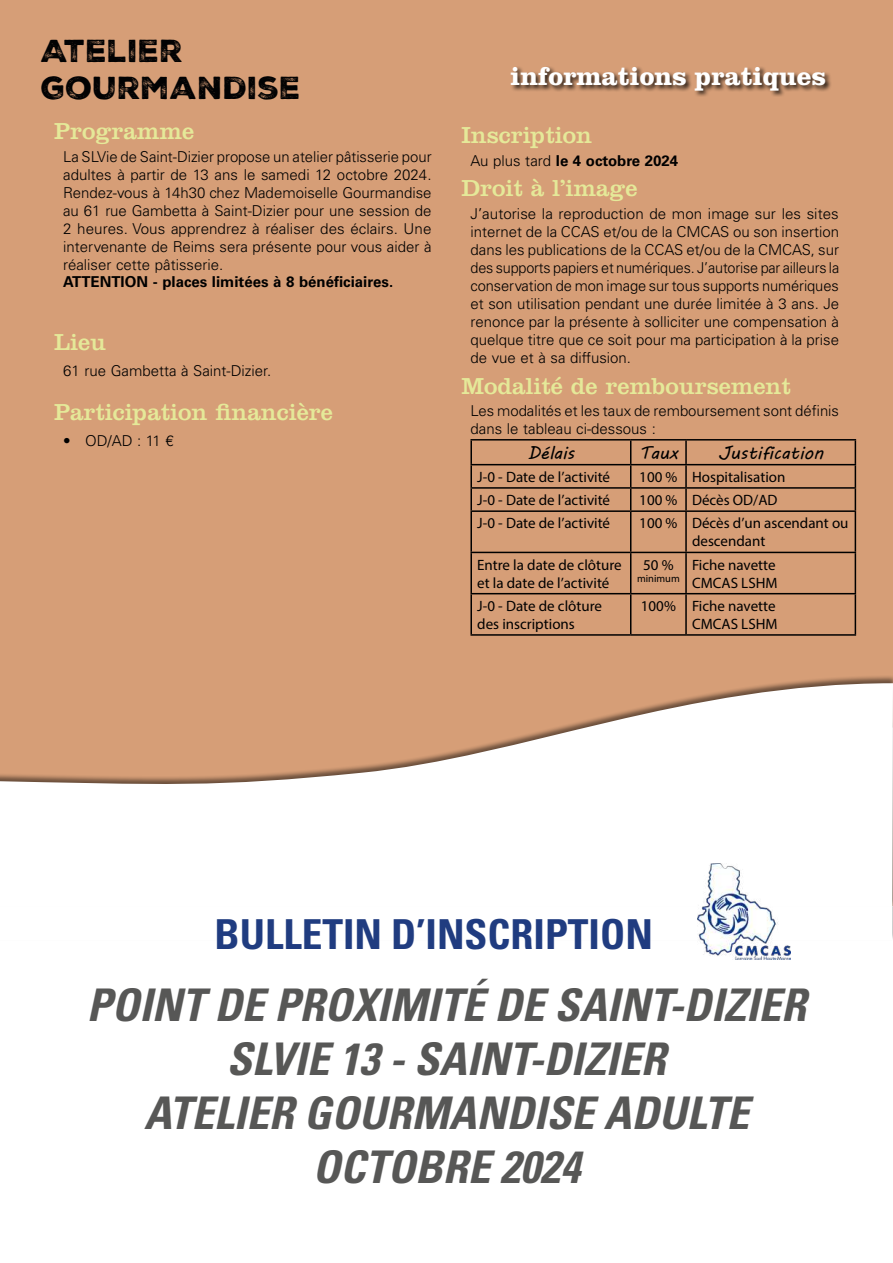
<style>
.page{position:relative;width:893px;height:1263px;background:#fff}
.page>*{position:absolute;margin:0;border:0;box-sizing:border-box;transform-origin:0 0}
.t1{font:italic 700 condensed 45px/54px "Univers LT Std";color:#575756;text-align:center}
.t2{font:700 condensed 41.25px "Univers LT Std";color:#203c80}
.t3{font:30.75px/36.9px "Nexa Rust Sans Black 2";color:#020203}
.t4{font:700 26.55px "Clarendon LT Std";color:#fff}
.t5{font:24px "Clarendon LT Std";color:#e5e999}
.t6{font:18px "MV Boli";color:#000}
.t7{font:300 15px/18px "Univers LT Std";color:#000;text-align:justify}
.t8{font:15px/18px "Myriad Pro";color:#000}
.t9{font:700 15px "Univers LT Std";color:#000}
.t10{font:10.5px "Myriad Pro";color:#000}
.s1{font-weight:300}
</style>
<div class="page">
<div style="left:0;top:0;width:893px;height:906px;background:#d69e77"></div>
<div style="left:510px;top:65px;width:322px;height:32px;background:#000;opacity:.75"></div>
<hr style="left:470px;top:439px;width:161px;height:1px;background:#000">
<hr style="left:470px;top:440px;width:2px;height:24px;background:#000">
<hr style="left:631px;top:439px;width:55px;height:1px;background:#000">
<hr style="left:686px;top:439px;width:170px;height:1px;background:#000">
<hr style="left:685px;top:440px;width:2px;height:24px;background:#000">
<hr style="left:470px;top:464px;width:161px;height:1px;background:#000">
<hr style="left:470px;top:465px;width:2px;height:22px;background:#000">
<hr style="left:631px;top:464px;width:55px;height:1px;background:#000">
<hr style="left:686px;top:464px;width:170px;height:1px;background:#000">
<hr style="left:685px;top:465px;width:2px;height:22px;background:#000">
<hr style="left:470px;top:487px;width:161px;height:2px;background:#000">
<hr style="left:470px;top:489px;width:2px;height:21px;background:#000">
<hr style="left:631px;top:487px;width:55px;height:2px;background:#000">
<svg style="left:630px;top:440px;width:1px;height:70px"></svg>
<hr style="left:686px;top:487px;width:170px;height:2px;background:#000">
<hr style="left:685px;top:489px;width:2px;height:21px;background:#000">
<svg style="left:855px;top:440px;width:1px;height:70px"></svg>
<hr style="left:470px;top:510px;width:161px;height:2px;background:#000">
<hr style="left:470px;top:512px;width:2px;height:40px;background:#000">
<hr style="left:631px;top:510px;width:55px;height:2px;background:#000">
<hr style="left:630px;top:512px;width:1px;height:40px;background:#000">
<hr style="left:686px;top:510px;width:170px;height:2px;background:#000">
<hr style="left:685px;top:512px;width:2px;height:40px;background:#000">
<hr style="left:855px;top:512px;width:1px;height:40px;background:#000">
<hr style="left:470px;top:552px;width:161px;height:1px;background:#000">
<hr style="left:470px;top:553px;width:2px;height:40px;background:#000">
<hr style="left:631px;top:552px;width:55px;height:1px;background:#000">
<hr style="left:630px;top:553px;width:1px;height:40px;background:#000">
<hr style="left:686px;top:552px;width:170px;height:1px;background:#000">
<hr style="left:685px;top:553px;width:2px;height:40px;background:#000">
<hr style="left:855px;top:553px;width:1px;height:40px;background:#000">
<hr style="left:470px;top:593px;width:161px;height:1px;background:#000">
<hr style="left:470px;top:594px;width:2px;height:40px;background:#000">
<hr style="left:631px;top:593px;width:55px;height:1px;background:#000">
<hr style="left:630px;top:594px;width:1px;height:40px;background:#000">
<hr style="left:686px;top:593px;width:170px;height:1px;background:#000">
<hr style="left:685px;top:594px;width:2px;height:40px;background:#000">
<hr style="left:855px;top:594px;width:1px;height:40px;background:#000">
<hr style="left:470px;top:634px;width:161px;height:2px;background:#000">
<hr style="left:631px;top:634px;width:55px;height:2px;background:#000">
<hr style="left:686px;top:634px;width:170px;height:2px;background:#000">
<div style="left:0;top:674px;width:893px;height:233px;background:#000;opacity:.5"></div>
<svg style="left:0;top:683px;width:893px;height:223px;fill:#fff"></svg>
<img style="left:697px;top:863px;width:93px;height:96px">
<h3 class="t3" style="left:41px;top:33px;width:261px">ATELIER<br>GOURMANDISE</h3>
<h3 class="t5" style="left:54px;top:117px;width:142px">Programme</h3>
<p class="t7" style="left:63px;top:147px;width:370px">La SLVie de Saint-Dizier propose un atelier pâtisserie pour adultes à partir de 13 ans le samedi 12 octobre 2024.<br>Rendez-vous à 14h30 chez Mademoiselle Gourmandise au 61 rue Gambetta à Saint-Dizier pour une session de 2 heures. Vous apprendrez à réaliser des éclairs. Une intervenante de Reims sera présente pour vous aider à réaliser cette pâtisserie.</p>
<p class="t9" style="left:63px;top:273px;width:332px">ATTENTION - places limitées à 8 bénéficiaires.</p>
<h3 class="t5" style="left:54px;top:328px;width:54px">Lieu</h3>
<p class="t7" style="left:63px;top:361px;width:210px">61 rue Gambetta à Saint-Dizier.</p>
<h3 class="t5" style="left:54px;top:398px;width:280px">Participation financière</h3>
<p class="t7" style="left:63px;top:431px;width:112px">• OD/AD : 11 €</p>
<h3 class="t4" style="left:510px;top:60px;width:317px">informations pratiques</h3>
<h3 class="t5" style="left:461px;top:121px;width:132px">Inscription</h3>
<p class="t9" style="left:470px;top:152px;width:209px"><span class="s1">Au plus tard</span> le 4 octobre 2024</p>
<h3 class="t5" style="left:461px;top:174px;width:178px">Droit à l’image</h3>
<p class="t7" style="left:470px;top:205px;width:370px">J’autorise la reproduction de mon image sur les sites internet de la CCAS et/ou de la CMCAS ou son insertion dans les publications de la CCAS et/ou de la CMCAS, sur des supports papiers et numériques. J’autorise par ailleurs la conservation de mon image sur tous supports numériques et son utilisation pendant une durée limitée à 3 ans. Je renonce par la présente à solliciter une compensation à quelque titre que ce soit pour ma participation à la prise de vue et à sa diffusion.</p>
<h3 class="t5" style="left:461px;top:371px;width:331px">Modalité de remboursement</h3>
<p class="t7" style="left:470px;top:402px;width:370px">Les modalités et les taux de remboursement sont définis dans le tableau ci-dessous :</p>
<p class="t6" style="left:528px;top:440px;width:48px">Délais</p>
<p class="t6" style="left:639px;top:440px;width:40px">Taux</p>
<p class="t6" style="left:718px;top:440px;width:107px">Justification</p>
<p class="t8" style="left:477px;top:468px;width:134px">J-0 - Date de l’activité</p>
<p class="t8" style="left:639px;top:468px;width:148px">100 % Hospitalisation</p>
<p class="t8" style="left:477px;top:491px;width:134px">J-0 - Date de l’activité</p>
<p class="t8" style="left:639px;top:491px;width:140px">100 % Décès OD/AD</p>
<p class="t8" style="left:477px;top:514px;width:134px">J-0 - Date de l’activité</p>
<p class="t8" style="left:692px;top:514px;width:158px;text-indent:-53px">100 % Décès d’un ascendant ou descendant</p>
<p class="t8" style="left:477px;top:555px;width:146px">Entre la date de clôture et la date de l’activité</p>
<p class="t8" style="left:643px;top:555px;width:32px">50 %</p>
<p class="t8" style="left:692px;top:555px;width:87px">Fiche navette<br>CMCAS LSHM</p>
<p class="t10" style="left:637px;top:572px;width:44px">minimum</p>
<p class="t8" style="left:477px;top:597px;width:126px">J-0 - Date de clôture des inscriptions</p>
<p class="t8" style="left:641px;top:597px;width:138px;text-align:right">100% Fiche navette<br>CMCAS LSHM</p>
<h2 class="t2" style="left:215px;top:909px;width:440px">BULLETIN D’INSCRIPTION</h2>
<h1 class="t1" style="left:87px;top:978px;width:721px">POINT DE PROXIMITÉ DE SAINT-DIZIER<br>SLVIE 13 - SAINT-DIZIER<br>ATELIER GOURMANDISE ADULTE<br>OCTOBRE 2024</h1>
</div>
